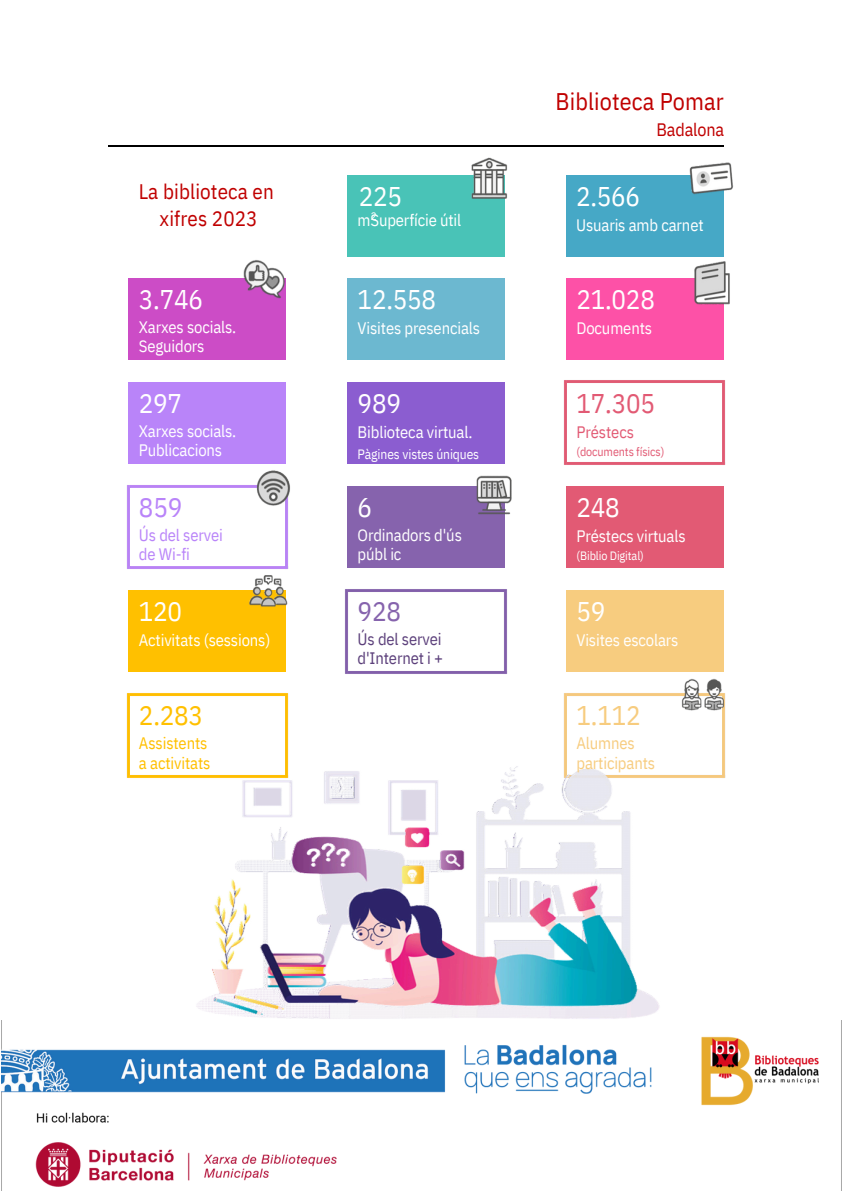
<style>
.page{position:relative;width:842px;height:1191px;background:#fff}
.page>*{position:absolute;margin:0;border:0;box-sizing:border-box;transform-origin:0 0}
.t1{font:27px "IBM Plex Sans Cond";letter-spacing:-.01em;color:#fff}
.t2{font:27px "IBM Plex Sans Cond";color:#e25a74}
.t3{font:27px "IBM Plex Sans Cond";color:#ffc000}
.t4{font:27px "IBM Plex Sans Cond";color:#f7cc7f}
.t5{font:27px "IBM Plex Sans Cond";color:#b984f9}
.t6{font:27px "IBM Plex Sans Cond";color:#8663ad}
.t7{font:24px "IBM Plex Sans Cond";letter-spacing:.005em;color:#c00000}
.t8{font:21px "IBM Plex Sans Cond";letter-spacing:.005em;color:#c00000}
.t9{font:18px "IBM Plex Sans Cond";letter-spacing:-.01em;color:#c00000}
.t10{font:16.6px/19.5px "IBM Plex Sans Cond";letter-spacing:-.01em;color:#fff}
.t11{font:16.6px/19.5px "IBM Plex Sans Cond";letter-spacing:-.01em;color:#5c407b}
.t12{font:16.6px/19.5px "IBM Plex Sans Cond";letter-spacing:-.01em;color:#ffc000}
.t13{font:16.6px/19.5px "IBM Plex Sans Cond";letter-spacing:-.01em;color:#f7cc7f}
.t14{font:16.6px/19.5px "IBM Plex Sans Cond";letter-spacing:-.01em;color:#b984f9}
.t15{font:16.6px "IBM Plex Sans Cond";letter-spacing:-.005em;color:#e25a74}
.t16{font:13.5px "IBM Plex Sans Cond";letter-spacing:-.01em;color:#fff}
.t17{font:12.1px "IBM Plex Sans Cond";letter-spacing:-.01em;color:#e25a74}
.t18{font:12.1px "IBM Plex Sans Cond";letter-spacing:-.01em;color:#fff}
.t19{font:11px "IBM Plex Sans Cond";color:#fff}
</style>
<div class="page">
<div style="left:129px;top:278px;width:157px;height:81px;background:#cc4cc6"></div>
<div style="left:129px;top:382px;width:157px;height:81px;background:#b984f9"></div>
<div style="left:129px;top:590px;width:157px;height:82px;background:#ffc000"></div>
<img style="left:127px;top:693px;width:161px;height:85px">
<div style="left:347px;top:175px;width:158px;height:81px;background:#49c3b7"></div>
<div style="left:347px;top:278px;width:158px;height:81px;background:#6cb8d0"></div>
<div style="left:347px;top:382px;width:158px;height:81px;background:#8b5dd0"></div>
<div style="left:347px;top:486px;width:158px;height:41px;background:#8663ad"></div>
<div style="left:347px;top:527px;width:158px;height:40px;background:#8663ad"></div>
<img style="left:345px;top:589px;width:163px;height:85px">
<hr style="left:108px;top:145px;width:615px;height:2px;background:#000">
<div style="left:566px;top:175px;width:157px;height:81px;background:#46a8c6"></div>
<div style="left:566px;top:278px;width:157px;height:81px;background:#fd51a7"></div>
<div style="left:566px;top:486px;width:157px;height:41px;background:#e25a74"></div>
<div style="left:566px;top:527px;width:157px;height:40px;background:#e25a74"></div>
<div style="left:566px;top:590px;width:157px;height:82px;background:#f7cc7f"></div>
<img style="left:564px;top:380px;width:162px;height:85px">
<img style="left:564px;top:693px;width:162px;height:85px">
<img style="left:689px;top:145px;width:44px;height:67px">
<img style="left:683px;top:249px;width:47px;height:68px">
<img style="left:672px;top:661px;width:54px;height:67px">
<img style="left:464px;top:463px;width:48px;height:52px">
<img style="left:471px;top:157px;width:36px;height:42px">
<img style="left:236px;top:463px;width:55px;height:65px">
<img style="left:238px;top:558px;width:51px;height:49px">
<img style="left:243px;top:260px;width:42px;height:39px">
<img style="left:175px;top:752px;width:505px;height:267px">
<img style="left:2px;top:1020px;width:840px;height:170px">
<p class="t8" style="left:139px;top:177px;width:137px">La biblioteca en</p>
<h4 class="t8" style="left:160px;top:204px;width:100px">xifres 2023</h4>
<p class="t10" style="left:358px;top:210px;width:105px">mSuperfície útil</p>
<p class="t1" style="left:359px;top:178px;width:45px">225</p>
<p class="t19" style="left:371px;top:209px;width:7px">2</p>
<p class="t1" style="left:139px;top:281px;width:66px">3.746</p>
<p class="t10" style="left:139px;top:316px;width:99px">Xarxes socials.<br>Seguidors</p>
<p class="t1" style="left:139px;top:385px;width:45px">297</p>
<p class="t10" style="left:139px;top:421px;width:99px">Xarxes socials.<br>Publicacions</p>
<p class="t5" style="left:139px;top:489px;width:45px">859</p>
<p class="t14" style="left:139px;top:525px;width:85px">Ús del servei de Wi-fi</p>
<p class="t1" style="left:139px;top:593px;width:45px">120</p>
<p class="t10" style="left:139px;top:630px;width:133px">Activitats (sessions)</p>
<h4 class="t3" style="left:139px;top:697px;width:66px">2.283</h4>
<h4 class="t12" style="left:139px;top:733px;width:73px">Assistents a activitats</h4>
<h4 class="t1" style="left:358px;top:281px;width:80px">12.558</h4>
<h4 class="t10" style="left:358px;top:318px;width:124px">Visites presencials</h4>
<p class="t1" style="left:358px;top:385px;width:45px">989</p>
<p class="t10" style="left:358px;top:422px;width:116px">Biblioteca virtual.</p>
<p class="t16" style="left:358px;top:444px;width:123px">Pàgines vistes úniques</p>
<h5 class="t1" style="left:358px;top:489px;width:16px">6</h5>
<h5 class="t10" style="left:358px;top:525px;width:106px">Ordinadors d'ús públ ic</h5>
<h4 class="t6" style="left:358px;top:593px;width:45px">928</h4>
<h4 class="t11" style="left:358px;top:629px;width:87px">Ús del servei d'Internet i +</h4>
<h4 class="t7" style="left:556px;top:85px;width:170px">Biblioteca Pomar</h4>
<h4 class="t9" style="left:656px;top:117px;width:69px">Badalona</h4>
<p class="t1" style="left:576px;top:178px;width:66px">2.566</p>
<p class="t10" style="left:576px;top:215px;width:129px">Usuaris amb carnet</p>
<h4 class="t1" style="left:576px;top:281px;width:80px">21.028</h4>
<h4 class="t10" style="left:576px;top:318px;width:77px">Documents</h4>
<h4 class="t2" style="left:576px;top:385px;width:80px">17.305</h4>
<p class="t15" style="left:576px;top:421px;width:59px">Préstecs</p>
<p class="t17" style="left:576px;top:444px;width:89px">(documents físics)</p>
<p class="t1" style="left:576px;top:489px;width:45px">248</p>
<p class="t10" style="left:576px;top:526px;width:111px">Préstecs virtuals</p>
<p class="t18" style="left:576px;top:548px;width:69px">(Biblio Digital)</p>
<h4 class="t1" style="left:576px;top:593px;width:30px">59</h4>
<h4 class="t10" style="left:576px;top:630px;width:104px">Visites escolars</h4>
<h4 class="t4" style="left:576px;top:697px;width:66px">1.112</h4>
<h4 class="t13" style="left:576px;top:733px;width:80px">Alumnes participants</h4>
</div>
